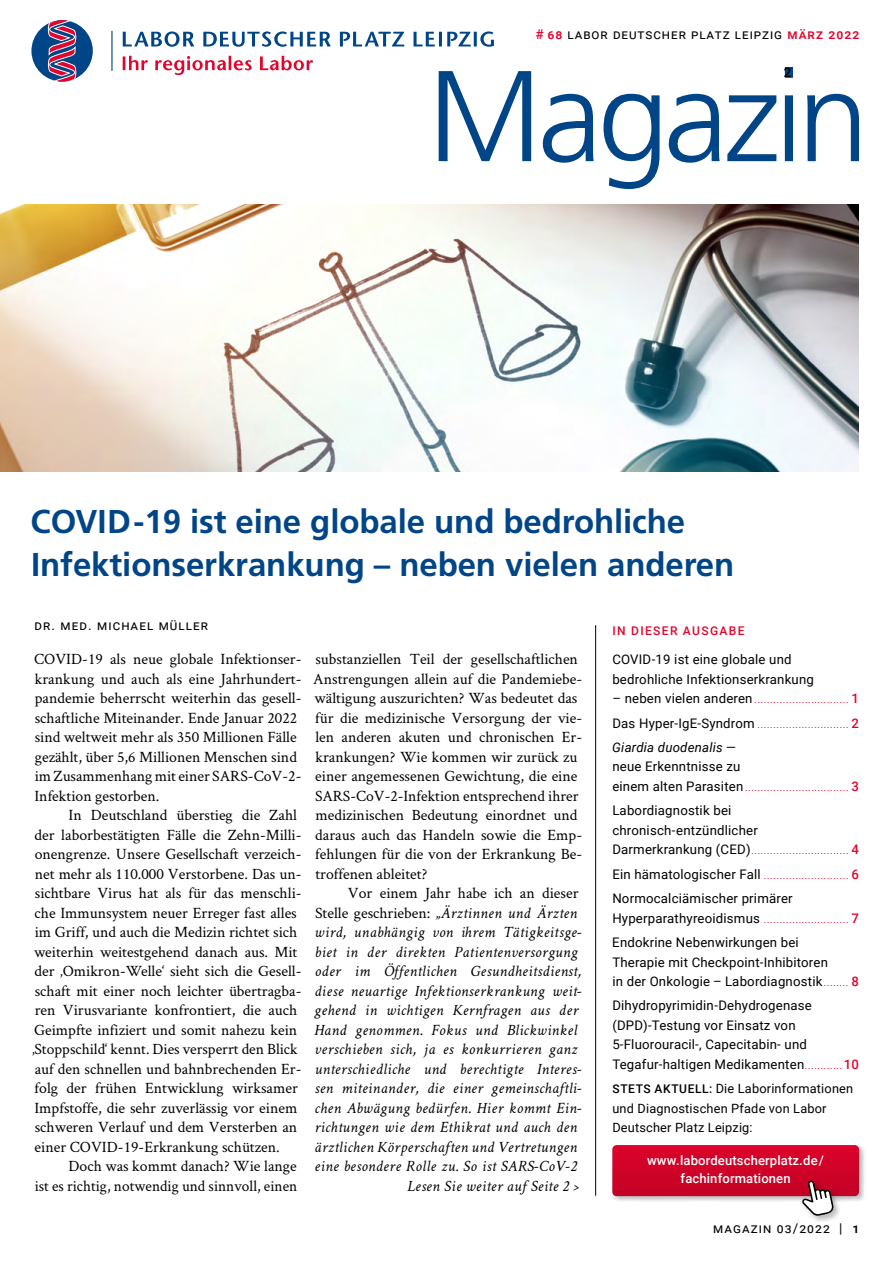
<style>
.page{position:relative;width:893px;height:1263px;background:#fff}
.page>*{position:absolute;margin:0;border:0;box-sizing:border-box;transform-origin:0 0}
.t1{font:700 33px/44px "Frutiger LT Std";letter-spacing:-.005em;color:#004587}
.t2{font:15.75px/19.5px "Crimson Text";color:#000}
.t3{font:italic 15.75px/19.5px "Crimson Text";letter-spacing:.025em;color:#000}
.t4{font:13.5px "Roboto";letter-spacing:.08em;color:#000}
.t5{font:13.2px/19.5px "Roboto";letter-spacing:.015em;color:#000}
.t6{font:300 13.2px/24.5px "Roboto";color:#e4032c;text-align:justify}
.t7{font:500 13.2px "Roboto";color:#000}
.t8{font:500 13.05px/18px "Roboto";letter-spacing:.01em;color:#fff;text-align:center}
.t9{font:12.75px/19.5px "Roboto";letter-spacing:.015em;color:#000}
.t10{font:500 12px "Roboto";letter-spacing:.115em;color:#e4032c}
.s1{font-weight:500;color:#e4032c}
.s2{font-style:normal}
.s3{font-weight:400;color:#000}
.s4{font-weight:500}
.s5{font-weight:400;font-style:italic;color:#000}
.s6{font-weight:300;color:#e4032c}
.s7{font-weight:500;font-size:12px}
</style>
<div class="page">
<img style="left:0;top:204px;width:859px;height:268px">
<hr style="left:595px;top:625px;width:1px;height:571px;background:#000">
<div style="left:31px;top:20px;width:62px;height:62px;background:#004587;border-radius:50%"></div>
<svg style="left:48px;top:20px;width:29px;height:62px"></svg>
<svg style="left:123px;top:31px;width:371px;height:16px"></svg>
<svg style="left:123px;top:56px;width:190px;height:19px"></svg>
<hr style="left:111px;top:31px;width:2px;height:40px;background:#004587">
<svg style="left:439px;top:67px;width:420px;height:122px"></svg>
<div style="left:611px;top:1144px;width:255px;height:59px;background:#000;opacity:.25"></div>
<div style="left:612px;top:1145px;width:247px;height:51px;background:linear-gradient(to bottom,#dc022a,#c20225);border-radius:4px"></div>
<div style="left:801px;top:1179px;width:40px;height:44px;background:#000;opacity:.25"></div>
<svg style="left:801px;top:1180px;width:34px;height:36px"></svg>
<p class="t4" style="left:535px;top:25px;width:326px"><span class="s1"># 68</span> Labor Deutscher Platz Leipzig <span class="s1">März 2022</span></p>
<p class="t7" style="left:784px;top:63px;width:9px">2</p>
<h1 class="t1" style="left:31px;top:499px;width:705px">COVID-19 ist eine globale und bedrohliche<br>Infektionserkrankung – neben vielen anderen</h1>
<p class="t4" style="left:35px;top:616px;width:175px">dr. med. michael müller</p>
<p class="t2" style="left:34px;top:649px;width:269px">COVID-19 als neue globale Infektionser&shy;krankung und auch als eine Jahrhundert&shy;pandemie beherrscht weiterhin das gesell&shy;schaftliche Miteinander. Ende Januar 2022 sind weltweit mehr als 350 Millionen Fälle gezählt, über 5,6 Millionen Menschen sind im Zusammenhang mit einer SARS-CoV-2- Infektion gestorben.</p>
<p class="t2" style="left:32px;top:805px;width:271px;text-indent:36px">In Deutschland überstieg die Zahl der laborbestätigten Fälle die Zehn-Milli&shy;onengrenze. Unsere Gesellschaft verzeich&shy;net mehr als 110.000 Verstorbene. Das un&shy;sichtbare Virus hat als für das menschli&shy;che Immunsystem neuer Erreger fast alles im Griff, und auch die Medizin richtet sich weiterhin weitestgehend danach aus. Mit der ‚Omikron-Welle‘ sieht sich die Gesell&shy;schaft mit einer noch leichter übertragba&shy;ren Virusvariante konfrontiert, die auch Geimpfte infiziert und somit nahezu kein ‚Stoppschild‘ kennt. Dies versperrt den Blick auf den schnellen und bahnbrechenden Er&shy;folg der frühen Entwicklung wirksamer Impfstoffe, die sehr zuverlässig vor einem schweren Verlauf und dem Versterben an einer COVID-19-Erkrankung schützen.</p>
<p class="t2" style="left:35px;top:1156px;width:264px;text-align:right">Doch was kommt danach? Wie lange<br>ist es richtig, notwendig und sinnvoll, einen</p>
<p class="t2" style="left:313px;top:649px;width:270px">substanziellen Teil der gesellschaftlichen Anstrengungen allein auf die Pandemiebe&shy;wältigung auszurichten? Was bedeutet das für die medizinische Versorgung der vie&shy;len anderen akuten und chronischen Er&shy;krankungen? Wie kommen wir zurück zu einer angemessenen Gewichtung, die eine SARS-CoV-2-Infektion entsprechend ihrer medizinischen Bedeutung einordnet und daraus auch das Handeln sowie die Emp&shy;fehlungen für die von der Erkrankung Be&shy;troffenen ableitet?</p>
<p class="t3" style="left:314px;top:883px;width:269px;text-indent:34px"><span class="s2">Vor einem Jahr habe ich an dieser Stelle geschrieben:</span> „Ärztinnen und Ärzten wird, unabhängig von ihrem Tätigkeitsge&shy;biet in der direkten Patientenversorgung oder im Öffentlichen Gesundheitsdienst, diese neuartige Infektionserkrankung weit&shy;gehend in wichtigen Kernfragen aus der Hand genommen. Fokus und Blickwinkel verschieben sich, ja es konkurrieren ganz unterschiedliche und berechtigte Interes&shy;sen miteinander, die einer gemeinschaftli&shy;chen Abwägung bedürfen. Hier kommt Ein&shy;richtungen wie dem Ethikrat und auch den ärztlichen Körperschaften und Vertretungen eine besondere Rolle zu. So ist SARS-CoV-2</p>
<p class="t3" style="left:407px;top:1176px;width:173px">Lesen Sie weiter auf Seite 2 &gt;</p>
<p class="t10" style="left:612px;top:622px;width:134px">IN DIESER AUSGABE</p>
<p class="t5" style="left:612px;top:649px;width:203px">COVID-19 ist eine globale und bedrohliche Infektionserkrankung</p>
<p class="t6" style="left:612px;top:686px;width:248px"><span class="s3">– neben vielen anderen</span>.............................. <span class="s4">1<br></span><span class="s3">Das Hyper-IgE-Syndrom</span> ............................. <span class="s4">2<br></span><span class="s5">Giardia duodenalis —</span></p>
<p class="t5" style="left:612px;top:756px;width:248px">neue Erkenntnisse zu<br>einem alten Parasiten<span class="s6">.................................</span> <span class="s1">3</span></p>
<p class="t5" style="left:612px;top:800px;width:248px">Labordiagnostik bei chronisch-entzündlicher<br>Darmerkrankung (CED)<span class="s6">...............................</span> <span class="s1">4</span></p>
<p class="t5" style="left:612px;top:861px;width:248px;line-height:24.5px">Ein hämatologischer Fall <span class="s6">...........................</span> <span class="s1">6<br></span>Normocalciämischer primärer</p>
<p class="t5" style="left:612px;top:905px;width:248px;line-height:24.5px">Hyperparathyreoidismus <span class="s6">...........................</span> <span class="s1">7<br></span>Endokrine Nebenwirkungen bei</p>
<p class="t5" style="left:612px;top:951px;width:248px">Therapie mit Checkpoint-Inhibitoren<br>in der Onkologie – Labordiagnostik<span class="s6">........</span> <span class="s1">8</span></p>
<p class="t5" style="left:612px;top:995px;width:248px">Dihydropyrimidin-Dehydrogenase (DPD)-Testung vor Einsatz von 5-Fluorouracil-, Capecitabin- und Tegafur-haltigen Medikamenten<span class="s6">............</span><span class="s1">10</span></p>
<p class="t9" style="left:612px;top:1078px;width:242px"><span class="s7">STETS AKTUELL:</span> Die Laborinformationen und Diagnostischen Pfade von Labor<br>Deutscher Platz Leipzig:</p>
<p class="t8" style="left:647px;top:1151px;width:178px">www.labordeutscherplatz.de/ fachinformationen</p>
<p class="t4" style="left:713px;top:1219px;width:148px">magazin 03/2022 | <span class="s4">1</span></p>
</div>
